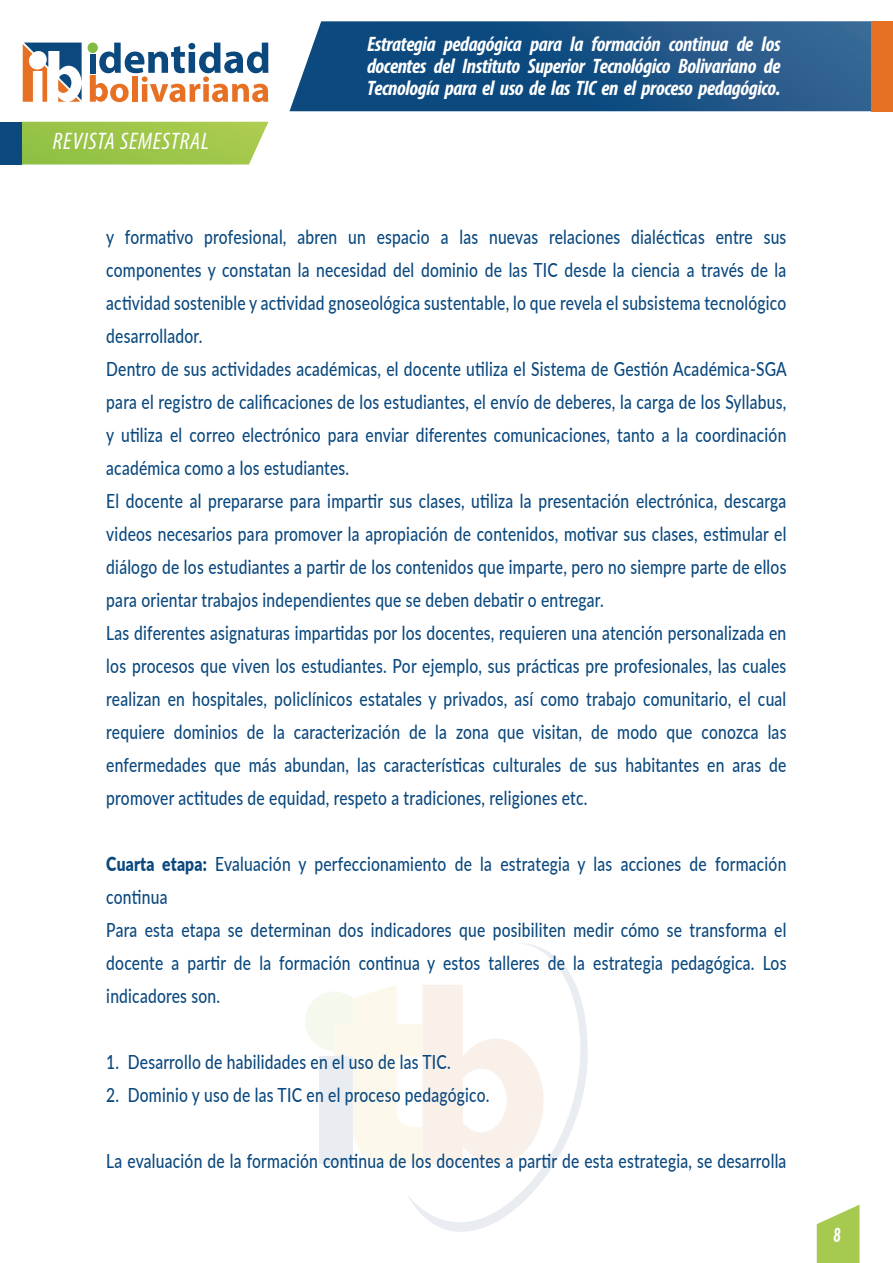
<style>
.page{position:relative;width:893px;height:1263px;background:#fff}
.page>*{position:absolute;margin:0;border:0;box-sizing:border-box;transform-origin:0 0}
.t1{font:italic condensed 24px "Myriad Pro";letter-spacing:.03em;color:#fff}
.t2{font:italic 700 condensed 21px/22.5px "Myriad Pro";letter-spacing:-.02em;color:#fff;text-align:justify}
.t3{font:500 19.5px/33px "Lato";letter-spacing:.015em;color:#0a487e;scale:.8 1}
.t4{font:italic 900 19.5px "Lato";color:#fff;scale:.66 1}
.s1{font-weight:900}
</style>
<div class="page">
<svg style="left:305px;top:985px;width:101px;height:179px"></svg>
<svg style="left:406px;top:943px;width:182px;height:289px"></svg>
<svg style="left:290px;top:21px;width:582px;height:90px;background:#205788"></svg>
<div style="left:88px;top:43px;width:10px;height:10px;background:#82bb40;border-radius:5px"></div>
<svg style="left:90px;top:43px;width:178px;height:59px"></svg>
<svg style="left:23px;top:43px;width:59px;height:59px"></svg>
<svg style="left:21px;top:122px;width:247px;height:43px;background:#a1c752"></svg>
<div style="left:0;top:122px;width:21px;height:43px;background:#0a487e"></div>
<div style="left:872px;top:21px;width:21px;height:90px;background:#e67124"></div>
<svg style="left:817px;top:1204px;width:43px;height:59px"></svg>
<p class="t1" style="left:53px;top:127px;width:158px">REVISTA SEMESTRAL</p>
<p class="t2" style="left:367px;top:32px;width:415px">Estrategia pedagógica para la formación continua de los docentes del Instituto Superior Tecnológico Bolivariano de Tecnología para el uso de las TIC en el proceso pedagógico.</p>
<p class="t3" style="left:106px;top:220px;width:852px">y formativo profesional, abren un espacio a las nuevas relaciones dialécticas entre sus componentes y constatan la necesidad del dominio de las TIC desde la ciencia a través de la actividad sostenible y actividad gnoseológica sustentable, lo que revela el subsistema tecnológico desarrollador.<br>Dentro de sus actividades académicas, el docente utiliza el Sistema de Gestión Académica-SGA para el registro de calificaciones de los estudiantes, el envío de deberes, la carga de los Syllabus, y utiliza el correo electrónico para enviar diferentes comunicaciones, tanto a la coordinación académica como a los estudiantes.<br>El docente al prepararse para impartir sus clases, utiliza la presentación electrónica, descarga videos necesarios para promover la apropiación de contenidos, motivar sus clases, estimular el diálogo de los estudiantes a partir de los contenidos que imparte, pero no siempre parte de ellos para orientar trabajos independientes que se deben debatir o entregar.<br>Las diferentes asignaturas impartidas por los docentes, requieren una atención personalizada en los procesos que viven los estudiantes. Por ejemplo, sus prácticas pre profesionales, las cuales realizan en hospitales, policlínicos estatales y privados, así como trabajo comunitario, el cual requiere dominios de la caracterización de la zona que visitan, de modo que conozca las enfermedades que más abundan, las características culturales de sus habitantes en aras de promover actitudes de equidad, respeto a tradiciones, religiones etc.</p>
<p class="t3" style="left:106px;top:847px;width:852px"><span class="s1">Cuarta etapa:</span> Evaluación y perfeccionamiento de la estrategia y las acciones de formación continua<br>Para esta etapa se determinan dos indicadores que posibiliten medir cómo se transforma el docente a partir de la formación continua y estos talleres de la estrategia pedagógica. Los indicadores son.</p>
<p class="t3" style="left:106px;top:1045px;width:432px">1. Desarrollo de habilidades en el uso de las TIC.</p>
<p class="t3" style="left:106px;top:1078px;width:481px">2. Dominio y uso de las TIC en el proceso pedagógico.</p>
<p class="t3" style="left:106px;top:1144px;width:852px">La evaluación de la formación continua de los docentes a partir de esta estrategia, se desarrolla</p>
<p class="t4" style="left:833px;top:1220px;width:13px">8</p>
</div>
